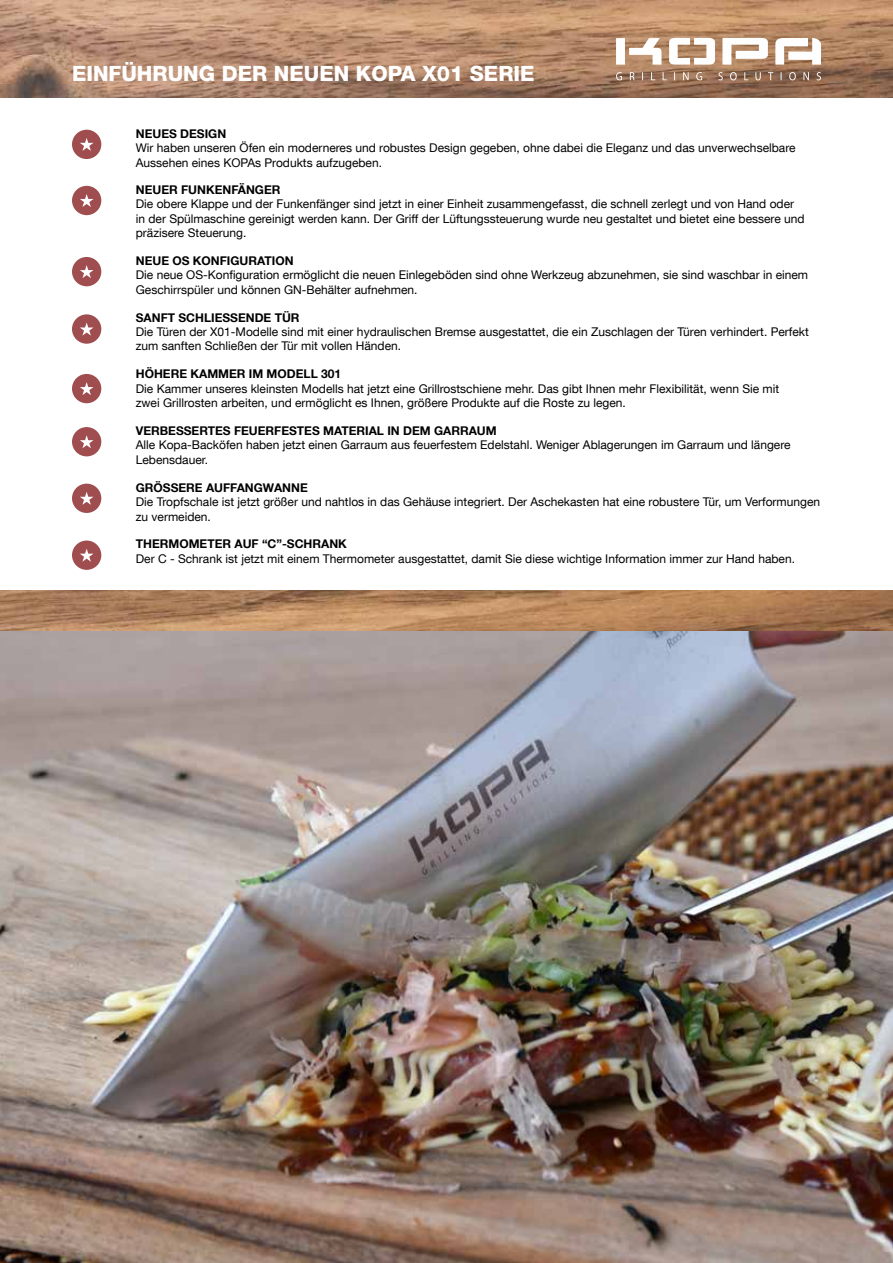
<style>
.page{position:relative;width:893px;height:1263px;background:#fff}
.page>*{position:absolute;margin:0;border:0;box-sizing:border-box;transform-origin:0 0}
.t1{font:800 21px "Helvetica Neue LT Com";color:#fff}
.t2{font:12px/14.4px "Helvetica Neue LT Com";color:#000}
.t3{font:700 12px "Helvetica Neue LT Com";color:#000}
</style>
<div class="page">
<img style="left:0;top:0;width:893px;height:97px">
<img style="left:0;top:590px;width:893px;height:41px">
<img style="left:0;top:631px;width:893px;height:632px">
<svg style="left:571px;top:0;width:295px;height:98px;background:#b79073"></svg>
<svg style="left:72px;top:130px;width:29px;height:29px"></svg>
<svg style="left:72px;top:186px;width:29px;height:29px"></svg>
<svg style="left:72px;top:257px;width:29px;height:29px"></svg>
<svg style="left:72px;top:314px;width:29px;height:30px"></svg>
<svg style="left:72px;top:374px;width:29px;height:29px"></svg>
<svg style="left:72px;top:427px;width:29px;height:29px"></svg>
<svg style="left:72px;top:484px;width:29px;height:29px"></svg>
<svg style="left:72px;top:540px;width:29px;height:30px"></svg>
<h1 class="t1" style="left:72px;top:61px;width:464px">EINFÜHRUNG DER NEUEN KOPA X01 SERIE</h1>
<p class="t3" style="left:136px;top:126px;width:92px">NEUES DESIGN</p>
<p class="t2" style="left:136px;top:141px;width:661px">Wir haben unseren Öfen ein moderneres und robustes Design gegeben, ohne dabei die Eleganz und das unverwechselbare<br>Aussehen eines KOPAs Produkts aufzugeben.</p>
<p class="t3" style="left:136px;top:182px;width:146px">NEUER FUNKENFÄNGER</p>
<p class="t2" style="left:136px;top:196px;width:670px">Die obere Klappe und der Funkenfänger sind jetzt in einer Einheit zusammengefasst, die schnell zerlegt und von Hand oder in der Spülmaschine gereinigt werden kann. Der Griff der Lüftungssteuerung wurde neu gestaltet und bietet eine bessere und präzisere Steuerung.</p>
<p class="t3" style="left:136px;top:253px;width:159px">NEUE OS KONFIGURATION</p>
<p class="t2" style="left:136px;top:268px;width:674px">Die neue OS-Konfiguration ermöglicht die neuen Einlegeböden sind ohne Werkzeug abzunehmen, sie sind waschbar in einem<br>Geschirrspüler und können GN-Behälter aufnehmen.</p>
<p class="t3" style="left:136px;top:310px;width:165px">SANFT SCHLIESSENDE TÜR</p>
<p class="t2" style="left:136px;top:324px;width:675px">Die Türen der X01-Modelle sind mit einer hydraulischen Bremse ausgestattet, die ein Zuschlagen der Türen verhindert. Perfekt zum sanften Schließen der Tür mit vollen Händen.</p>
<p class="t3" style="left:136px;top:366px;width:207px">HÖHERE KAMMER IM MODELL 301</p>
<p class="t2" style="left:136px;top:381px;width:645px">Die Kammer unseres kleinsten Modells hat jetzt eine Grillrostschiene mehr. Das gibt Ihnen mehr Flexibilität, wenn Sie mit zwei Grillrosten arbeiten, und ermöglicht es Ihnen, größere Produkte auf die Roste zu legen.</p>
<p class="t3" style="left:136px;top:423px;width:362px">VERBESSERTES FEUERFESTES MATERIAL IN DEM GARRAUM</p>
<p class="t2" style="left:136px;top:438px;width:656px">Alle Kopa-Backöfen haben jetzt einen Garraum aus feuerfestem Edelstahl. Weniger Ablagerungen im Garraum und längere<br>Lebensdauer.</p>
<p class="t3" style="left:136px;top:480px;width:174px">GRÖSSERE AUFFANGWANNE</p>
<p class="t2" style="left:136px;top:494px;width:686px">Die Tropfschale ist jetzt größer und nahtlos in das Gehäuse integriert. Der Aschekasten hat eine robustere Tür, um Verformungen zu vermeiden.</p>
<p class="t3" style="left:136px;top:537px;width:213px">THERMOMETER AUF “C”-SCHRANK</p>
<p class="t2" style="left:136px;top:551px;width:661px">Der C - Schrank ist jetzt mit einem Thermometer ausgestattet, damit Sie diese wichtige Information immer zur Hand haben.</p>
</div>
